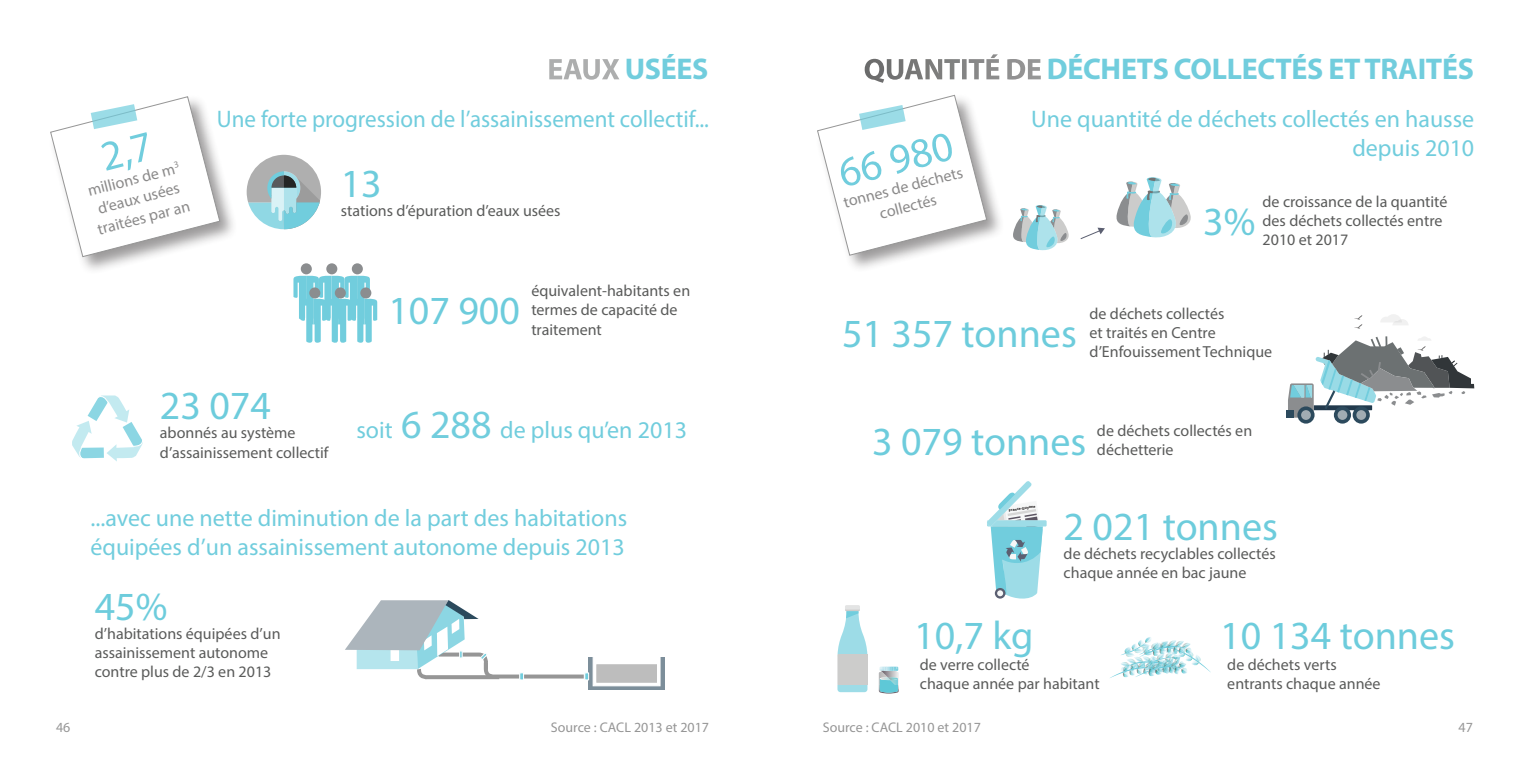
<style>
.page{position:relative;width:1531px;height:766px;background:#fff}
.page>*{position:absolute;margin:0;border:0;box-sizing:border-box;transform-origin:0 0}
.t1{font:42px "Myriad Pro";color:#71cddd}
.t2{font:40px "Myriad Pro";color:#6dccdc}
.t3{font:700 30px "Myriad Pro";letter-spacing:-.01em;color:#71cddd}
.t4{font:24px/28.8px "Myriad Pro";color:#71cddd}
.t5{font:24px "Myriad Pro";color:#71cddd;scale:.96 1}
.t6{font:16px/19.2px "Myriad Pro";color:#5a5b5a}
.t7{font:16px/20px "Myriad Pro";color:#8b8a8a;text-align:center}
.t8{font:14px "Myriad Pro";color:#969696}
.t9{font:14px "Myriad Pro";color:#979797}
.t10{font:700 4px "Myriad Pro";color:#231f20}
.s1{color:#fff}
.s2{font-size:40px}
</style>
<div class="page">
<svg style="left:247px;top:155px;width:74px;height:74px"></svg>
<svg style="left:72px;top:395px;width:71px;height:66px"></svg>
<svg style="left:524px;top:674px;width:60px;height:4px"></svg>
<svg style="left:589px;top:657px;width:76px;height:32px"></svg>
<div style="left:593px;top:654px;width:67px;height:31px;background:#fff"></div>
<div style="left:594px;top:662px;width:65px;height:22px;background:#bdbdbd;border:2px solid #fff"></div>
<div style="left:519px;top:672px;width:5px;height:8px;background:#f8fcfd"></div>
<svg style="left:585px;top:672px;width:4px;height:8px"></svg>
<svg style="left:345px;top:600px;width:178px;height:80px"></svg>
<div style="left:48px;top:95px;width:190px;height:180px;background:#231f20;opacity:.45"></div>
<svg style="left:293px;top:276px;width:84px;height:66px"></svg>
<div style="left:301px;top:263px;width:11px;height:11px;background:#8b8d8f;border-radius:50%"></div>
<div style="left:326px;top:263px;width:11px;height:11px;background:#8b8d8f;border-radius:50%"></div>
<div style="left:352px;top:263px;width:11px;height:11px;background:#8b8d8f;border-radius:50%"></div>
<div style="left:360px;top:287px;width:11px;height:11px;background:#8b8d8f;border-radius:50%"></div>
<div style="left:309px;top:287px;width:11px;height:11px;background:#8b8d8f;border-radius:50%"></div>
<div style="left:335px;top:287px;width:11px;height:11px;background:#8b8d8f;border-radius:50%"></div>
<svg style="left:987px;top:481px;width:59px;height:118px"></svg>
<div style="left:1352px;top:406px;width:18px;height:17px;background:#2c4a5d;border-radius:50%"></div>
<div style="left:1356px;top:410px;width:10px;height:10px;background:#a1acb3;border-radius:50%"></div>
<div style="left:1334px;top:406px;width:17px;height:17px;background:#2c4a5d;border-radius:50%"></div>
<svg style="left:1337px;top:410px;width:10px;height:10px"></svg>
<div style="left:1297px;top:406px;width:17px;height:17px;background:#2c4a5d;border-radius:50%"></div>
<div style="left:1301px;top:410px;width:10px;height:10px;background:#a1acb3;border-radius:50%"></div>
<div style="left:1286px;top:410px;width:7px;height:7px;background:#2c4a5d"></div>
<svg style="left:1354px;top:315px;width:8px;height:13px"></svg>
<svg style="left:1381px;top:314px;width:27px;height:11px"></svg>
<svg style="left:1288px;top:336px;width:186px;height:81px"></svg>
<svg style="left:1013px;top:205px;width:56px;height:46px"></svg>
<svg style="left:1116px;top:177px;width:75px;height:61px"></svg>
<svg style="left:1080px;top:227px;width:25px;height:12px"></svg>
<div style="left:815px;top:93px;width:190px;height:180px;background:#231f20;opacity:.45"></div>
<svg style="left:817px;top:95px;width:170px;height:161px"></svg>
<img style="left:879px;top:667px;width:20px;height:10px">
<img style="left:881px;top:670px;width:18px;height:7px">
<svg style="left:879px;top:677px;width:20px;height:16px"></svg>
<svg style="left:879px;top:666px;width:19px;height:5px"></svg>
<svg style="left:1110px;top:637px;width:101px;height:41px"></svg>
<div style="left:845px;top:605px;width:15px;height:6px;background:#e3e4e4;border-radius:2px"></div>
<svg style="left:837px;top:610px;width:31px;height:82px"></svg>
<div style="left:837px;top:654px;width:30px;height:30px;background:#cccccb"></div>
<svg style="left:50px;top:96px;width:170px;height:161px"></svg>
<h3 class="t3" style="left:547px;top:50px;width:163px"><span class="s1">EAUX</span> USÉES</h3>
<p class="t7" style="left:86px;top:180px;width:91px;rotate:-14deg">millions de m</p>
<p class="t7" style="left:90px;top:200px;width:98px;rotate:-14deg">d’eaux usées traitées par an</p>
<h3 class="t5" style="left:217px;top:104px;width:514px">Une forte progression de l’assainissement collectif...</h3>
<h2 class="t2" style="left:341px;top:158px;width:43px">13</h2>
<p class="t6" style="left:341px;top:200px;width:221px">stations d’épuration d’eaux usées</p>
<h2 class="t2" style="left:388px;top:286px;width:133px">107 900</h2>
<p class="t6" style="left:531px;top:281px;width:160px">équivalent-habitants en termes de capacité de traitement</p>
<h2 class="t2" style="left:160px;top:381px;width:113px">23 074</h2>
<p class="t6" style="left:160px;top:423px;width:170px">abonnés au système d’assainissement collectif</p>
<h3 class="t4" style="left:356px;top:415px;width:332px">soit <span class="s2">6 288</span> de plus qu’en 2013</h3>
<h3 class="t4" style="left:90px;top:503px;width:538px">...avec une nette diminution de la part des habitations équipées d’un assainissement autonome depuis 2013</h3>
<h2 class="t2" style="left:95px;top:581px;width:74px">45%</h2>
<p class="t6" style="left:95px;top:623px;width:187px">d’habitations équipées d’un assainissement autonome contre plus de 2/3 en 2013</p>
<h3 class="t3" style="left:863px;top:50px;width:612px"><span class="s1">QUANTITÉ DE</span> DÉCHETS COLLECTÉS ET TRAITÉS</h3>
<h1 class="t1" style="left:833px;top:149px;width:118px;rotate:-15deg">66 980</h1>
<p class="t7" style="left:841px;top:192px;width:124px;rotate:-14deg">tonnes de déchets collectés</p>
<h3 class="t4" style="left:1031px;top:104px;width:444px;text-align:right">Une quantité de déchets collectés en hausse depuis 2010</h3>
<h2 class="t2" style="left:1203px;top:197px;width:54px">3%</h2>
<p class="t6" style="left:1262px;top:192px;width:186px">de croissance de la quantité des déchets collectés entre<br>2010 et 2017</p>
<h2 class="t2" style="left:842px;top:309px;width:236px">51 357 tonnes</h2>
<p class="t6" style="left:1089px;top:303px;width:184px">de déchets collectés<br>et traités en Centre d’Enfouissement Technique</p>
<h2 class="t2" style="left:872px;top:417px;width:216px">3 079 tonnes</h2>
<p class="t6" style="left:1097px;top:420px;width:157px">de déchets collectés en déchetterie</p>
<p class="t10" style="left:1008px;top:507px;width:28px;rotate:-9deg">FRANCE-GUYANE</p>
<h2 class="t2" style="left:1063px;top:501px;width:216px">2 021 tonnes</h2>
<p class="t6" style="left:1063px;top:543px;width:214px">de déchets recyclables collectés chaque année en bac jaune</p>
<h2 class="t2" style="left:914px;top:610px;width:121px">10,7 kg</h2>
<h2 class="t2" style="left:1220px;top:610px;width:236px">10 134 tonnes</h2>
<p class="t6" style="left:920px;top:654px;width:181px">de verre collecté<br>chaque année par habitant</p>
<p class="t6" style="left:1227px;top:654px;width:155px">de déchets verts entrants chaque année</p>
<p class="t8" style="left:551px;top:718px;width:160px">Source : CACL 2013 et 2017</p>
<p class="t8" style="left:823px;top:718px;width:160px">Source : CACL 2010 et 2017</p>
<p class="t9" style="left:56px;top:718px;width:16px">46</p>
<p class="t9" style="left:1458px;top:718px;width:16px">47</p>
</div>
